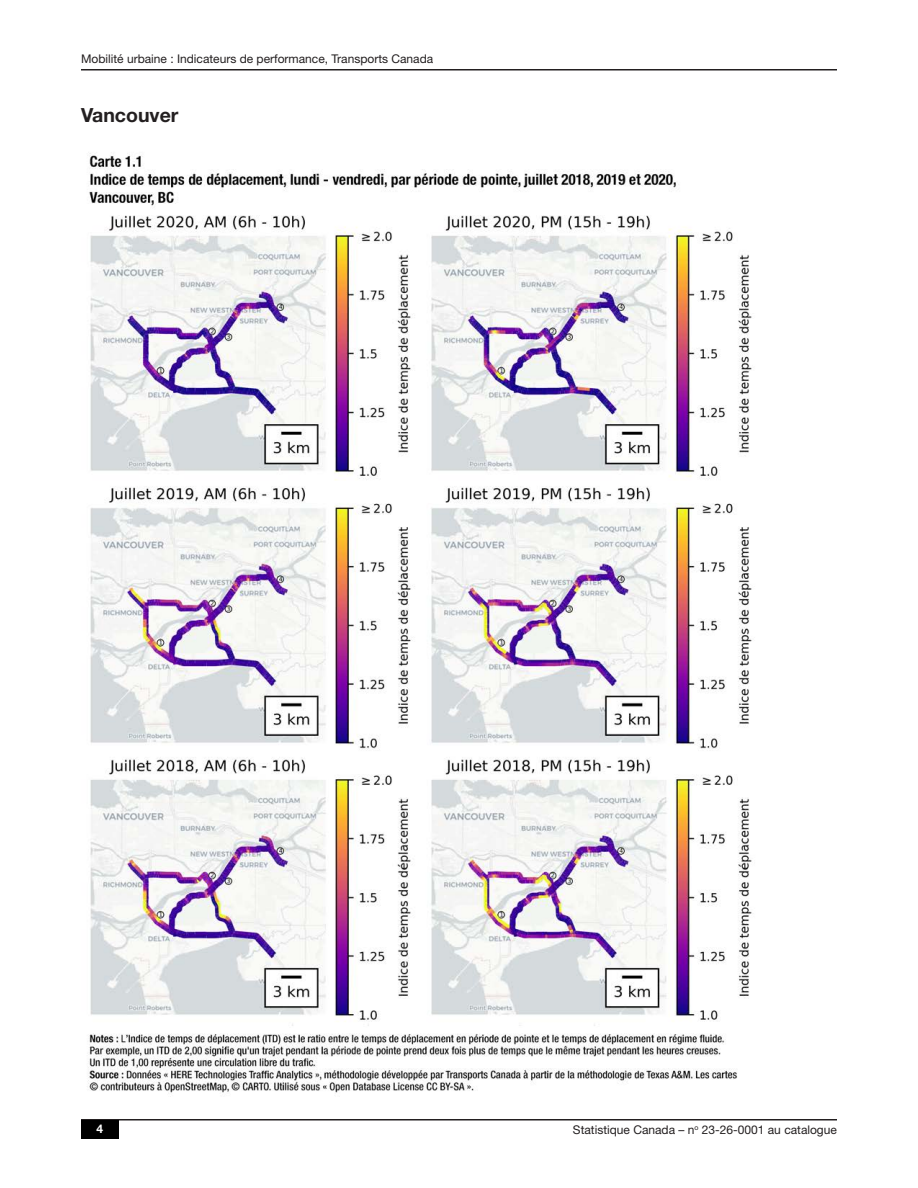
<style>
.page{position:relative;width:918px;height:1188px;background:#fff}
.page>*{position:absolute;margin:0;border:0;box-sizing:border-box;transform-origin:0 0}
.t1{font:700 19.5px "Helvetica Neue LT Std";color:#231f20}
.t2{font:12px "Helvetica Neue LT Std";color:#231f20}
.t3{font:700 12px "Helvetica Neue LT Std";color:#fff}
</style>
<div class="page">
<img style="left:88px;top:153px;width:664px;height:940px">
<hr style="left:81px;top:1119px;width:756px;height:1px;background:#231f20">
<div style="left:81px;top:1120px;width:38px;height:19px;background:#000"></div>
<hr style="left:81px;top:69px;width:756px;height:1px;background:#231f20">
<p class="t2" style="left:81px;top:51px;width:354px">Mobilité urbaine : Indicateurs de performance, Transports Canada</p>
<h1 class="t1" style="left:81px;top:103px;width:99px">Vancouver</h1>
<p class="t3" style="left:97px;top:1122px;width:8px">4</p>
<p class="t2" style="left:573px;top:1122px;width:266px">Statistique Canada – n<sup>o</sup> 23-26-0001 au catalogue</p>
</div>
